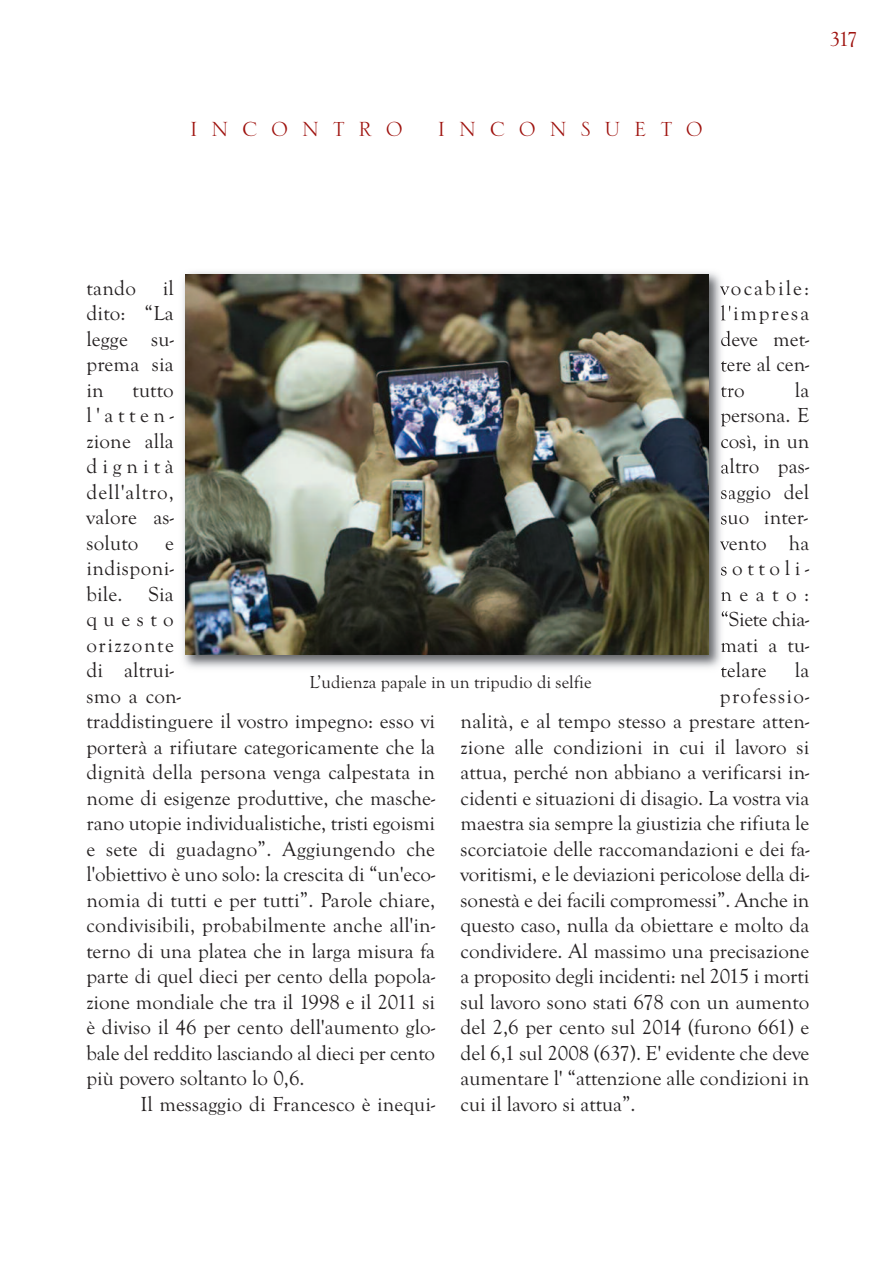
<style>
.page{position:relative;width:893px;height:1263px;background:#fff}
.page>*{position:absolute;margin:0;border:0;box-sizing:border-box;transform-origin:0 0}
.t1{font:27px "Serlio LH";letter-spacing:.5em;color:#9e110d}
.t2{font:21px/25.5px "Goudy Old Style T";color:#231f20;text-align:justify}
.t3{font:21px "Goudy Old Style T";letter-spacing:.065em;color:#231f20}
.t4{font:21px "Goudy Old Style T";color:#9e110d}
.t5{font:18px "Goudy Old Style T";color:#231f20}
</style>
<div class="page">
<img style="left:183px;top:272px;width:543px;height:396px">
<svg style="left:720px;top:285px;width:8px;height:10px"></svg>
<img style="left:721px;top:305px;width:5px;height:17px">
<img style="left:721px;top:331px;width:7px;height:15px">
<svg style="left:721px;top:360px;width:7px;height:12px"></svg>
<svg style="left:721px;top:386px;width:7px;height:11px"></svg>
<svg style="left:721px;top:413px;width:7px;height:13px"></svg>
<svg style="left:721px;top:438px;width:7px;height:11px"></svg>
<svg style="left:721px;top:463px;width:7px;height:12px"></svg>
<svg style="left:721px;top:489px;width:6px;height:11px"></svg>
<svg style="left:721px;top:515px;width:6px;height:10px"></svg>
<svg style="left:720px;top:541px;width:8px;height:9px"></svg>
<svg style="left:721px;top:566px;width:6px;height:10px"></svg>
<svg style="left:721px;top:591px;width:7px;height:10px"></svg>
<svg style="left:722px;top:611px;width:6px;height:7px"></svg>
<svg style="left:721px;top:642px;width:7px;height:10px"></svg>
<svg style="left:721px;top:666px;width:7px;height:8px"></svg>
<img style="left:186px;top:274px;width:522px;height:381px">
<p class="t1" style="left:190px;top:111px;width:214px">INCONTRO</p>
<p class="t1" style="left:437px;top:111px;width:267px">INCONSUETO</p>
<p class="t4" style="left:830px;top:26px;width:29px">317</p>
<p class="t2" style="left:86px;top:275px;width:51px">tando</p>
<p class="t2" style="left:86px;top:275px;width:89px;text-indent:76px">il dito: “La legge su&shy;prema sia in</p>
<p class="t2" style="left:720px;top:275px;width:90px">vocabile: l'impresa deve met&shy;tere al cen&shy;tro</p>
<p class="t2" style="left:720px;top:377px;width:90px;text-indent:75px">la persona. E così, in un altro pas&shy;saggio del suo inter&shy;vento ha sottoli&shy;neato: “Siete chia&shy;mati a tu&shy;telare</p>
<p class="t2" style="left:86px;top:377px;width:89px;text-indent:46px">tutto l'atten&shy;zione alla dignità dell'altro, valore as&shy;soluto</p>
<p class="t2" style="left:86px;top:530px;width:350px;text-align:left;text-indent:79px">e<br>indisponi-<br>bile. Sia<br>questo<br>orizzonte<br>di altrui-<br>smo a con-<br>traddistinguere il vostro impegno: esso vi porterà a rifiutare categoricamente che la dignità della persona venga calpestata in nome di esigenze produttive, che masche&shy;rano utopie individualistiche, tristi egoismi e sete di guadagno”. Aggiungendo che l'obiettivo è uno solo: la crescita di “un'eco&shy;nomia di tutti e per tutti”. Parole chiare, condivisibili, probabilmente anche all'in&shy;terno di una platea che in larga misura fa parte di quel dieci per cento della popola&shy;zione mondiale che tra il 1998 e il 2011 si è diviso il 46 per cento dell'aumento glo&shy;bale del reddito lasciando al dieci per cento più povero soltanto lo 0,6.</p>
<p class="t2" style="left:140px;top:1091px;width:296px">Il messaggio di Francesco è inequi-</p>
<p class="t2" style="left:795px;top:657px;width:16px">la</p>
<p class="t3" style="left:720px;top:683px;width:91px">professio-</p>
<p class="t2" style="left:461px;top:708px;width:350px">nalità, e al tempo stesso a prestare atten-</p>
<p class="t2" style="left:461px;top:734px;width:350px">zione alle condizioni in cui il lavoro si</p>
<p class="t2" style="left:461px;top:759px;width:350px">attua, perché non abbiano a verificarsi in-</p>
<p class="t2" style="left:461px;top:785px;width:350px">cidenti e situazioni di disagio. La vostra via</p>
<p class="t2" style="left:461px;top:810px;width:350px">maestra sia sempre la giustizia che rifiuta le</p>
<p class="t2" style="left:461px;top:836px;width:350px">scorciatoie delle raccomandazioni e dei fa-</p>
<p class="t2" style="left:461px;top:861px;width:350px">voritismi, e le deviazioni pericolose della di-</p>
<p class="t2" style="left:461px;top:887px;width:350px">sonestà e dei facili compromessi”. Anche in</p>
<p class="t2" style="left:461px;top:912px;width:350px">questo caso, nulla da obiettare e molto da</p>
<p class="t2" style="left:461px;top:938px;width:350px">condividere. Al massimo una precisazione</p>
<p class="t2" style="left:461px;top:963px;width:350px">a proposito degli incidenti: nel 2015 i morti</p>
<p class="t2" style="left:461px;top:989px;width:350px">sul lavoro sono stati 678 con un aumento</p>
<p class="t2" style="left:461px;top:1014px;width:350px">del 2,6 per cento sul 2014 (furono 661) e</p>
<p class="t2" style="left:461px;top:1040px;width:350px">del 6,1 sul 2008 (637). E' evidente che deve</p>
<p class="t2" style="left:461px;top:1065px;width:350px">aumentare l' “attenzione alle condizioni in</p>
<p class="t2" style="left:461px;top:1091px;width:177px">cui il lavoro si attua”.</p>
<p class="t5" style="left:309px;top:671px;width:284px">L’udienza papale in un tripudio di selfie</p>
</div>
